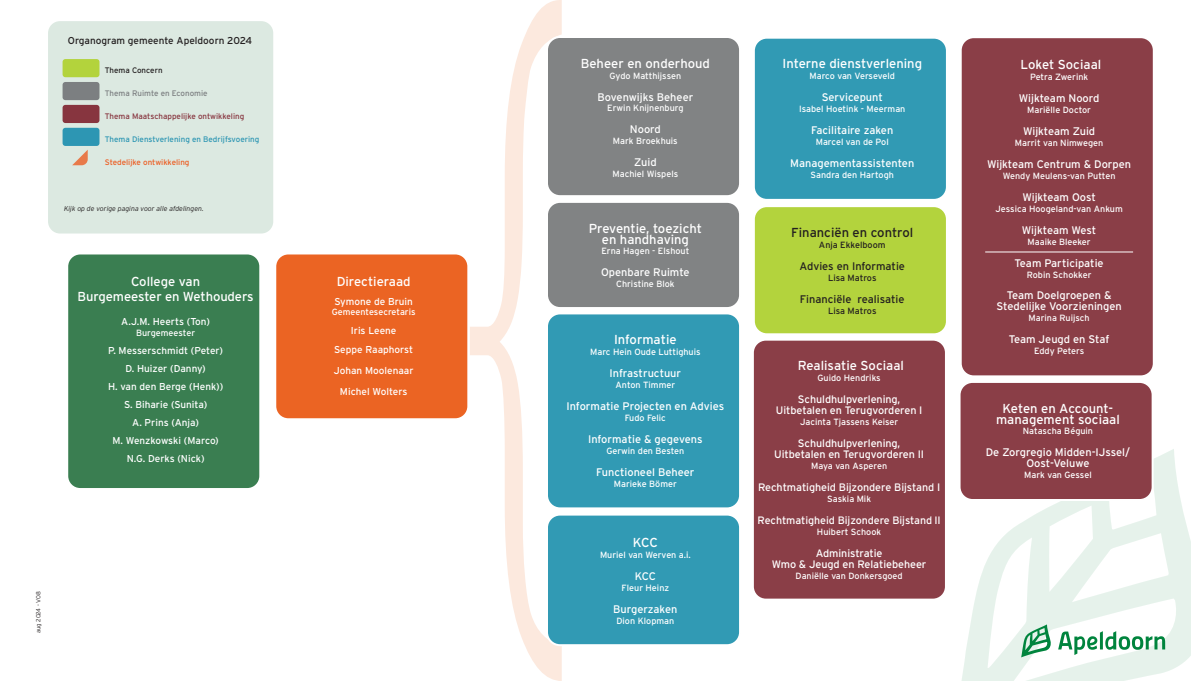
<style>
.page{position:relative;width:1191px;height:681px;background:#fff}
.page>*{position:absolute;margin:0;border:0;box-sizing:border-box;transform-origin:0 0}
.t1{font:13px/11px "Interstate";color:#fff;text-align:center}
.t2{font:13px "Interstate";color:#231f20}
.t3{font:11px/11px "Interstate";color:#fff;text-align:center}
.t4{font:11px "Interstate";color:#231f20}
.t5{font:10.8px/11px "Interstate";letter-spacing:-.005em;color:#fff;text-align:center}
.t6{font:10.7px "Interstate";letter-spacing:-.005em;color:#fff}
.t7{font:10px/18px "Interstate";color:#fff;text-align:center}
.t8{font:10px "Interstate";color:#231f20}
.t9{font:9px "Interstate";color:#fff}
.t10{font:9px "Interstate";color:#231f20}
.t11{font:8px "Interstate";color:#2d96b3}
.t12{font:8px "Interstate";color:#87353f}
.t13{font:8px "Interstate";color:#ec5d22}
.t14{font:8px "Interstate";color:#7c7f81}
.t15{font:8px "Interstate";color:#231f20}
.t16{font:italic 300 7px "Interstate";color:#231f20}
.t17{font:300 6px "Interstate";color:#231f20}
</style>
<div class="page">
<svg style="left:962px;top:449px;width:229px;height:231px;fill:#e6f2eb"></svg>
<svg style="left:470px;top:0;width:92px;height:680px"></svg>
<div style="left:48px;top:21px;width:225px;height:212px;background:#dce9e1;border-radius:12px"></div>
<div style="left:63px;top:105px;width:36px;height:18px;background:#87353f;border-radius:3px"></div>
<div style="left:63px;top:128px;width:36px;height:18px;background:#2d96b3;border-radius:3px"></div>
<div style="left:63px;top:59px;width:36px;height:18px;background:#b3d33c;border-radius:3px"></div>
<div style="left:63px;top:82px;width:36px;height:18px;background:#7c7f81;border-radius:3px"></div>
<svg style="left:72px;top:150px;width:16px;height:15px"></svg>
<svg style="left:1058px;top:631px;width:107px;height:23px"></svg>
<svg style="left:1021px;top:624px;width:30px;height:33px"></svg>
<div style="left:547px;top:313px;width:193px;height:195px;background:#319ab4;border-radius:13px"></div>
<div style="left:546px;top:312px;width:195px;height:197px;border:2px solid #fff;border-radius:13px"></div>
<div style="left:754px;top:38px;width:193px;height:162px;background:#319ab4;border-radius:13px"></div>
<div style="left:753px;top:37px;width:195px;height:164px;border:2px solid #fff;border-radius:13px"></div>
<div style="left:547px;top:514px;width:193px;height:131px;background:#319ab4;border-radius:13px"></div>
<div style="left:546px;top:513px;width:195px;height:133px;border:2px solid #fff;border-radius:13px"></div>
<div style="left:754px;top:206px;width:193px;height:128px;background:#b3d33d;border-radius:13px"></div>
<div style="left:753px;top:205px;width:195px;height:130px;border:2px solid #fff;border-radius:13px"></div>
<div style="left:547px;top:202px;width:193px;height:106px;background:#818384;border-radius:13px"></div>
<div style="left:546px;top:201px;width:195px;height:108px;border:2px solid #fff;border-radius:13px"></div>
<div style="left:959px;top:382px;width:193px;height:118px;background:#8a3e47;border-radius:13px"></div>
<div style="left:958px;top:381px;width:195px;height:120px;border:2px solid #fff;border-radius:13px"></div>
<div style="left:547px;top:37px;width:193px;height:159px;background:#818384;border-radius:13px"></div>
<div style="left:546px;top:36px;width:195px;height:161px;border:2px solid #fff;border-radius:13px"></div>
<div style="left:753px;top:339px;width:193px;height:260px;background:#8a3e47;border-radius:13px"></div>
<div style="left:752px;top:338px;width:195px;height:262px;border:2px solid #fff;border-radius:13px"></div>
<div style="left:67px;top:253px;width:193px;height:236px;background:#3a7e51;border-radius:13px"></div>
<div style="left:66px;top:252px;width:195px;height:238px;border:2px solid #fff;border-radius:13px"></div>
<div style="left:960px;top:37px;width:193px;height:339px;background:#8a3e47;border-radius:13px"></div>
<div style="left:959px;top:36px;width:195px;height:341px;border:2px solid #fff;border-radius:13px"></div>
<div style="left:275px;top:253px;width:193px;height:166px;background:#eb6423;border-radius:13px"></div>
<div style="left:274px;top:252px;width:195px;height:168px;border:2px solid #fff;border-radius:13px"></div>
<hr style="left:985px;top:251px;width:148px;height:1px;background:#fff">
<p class="t8" style="left:68px;top:34px;width:186px">Organogram gemeente Apeldoorn 2024</p>
<p class="t15" style="left:105px;top:65px;width:59px">Thema Concern</p>
<p class="t14" style="left:105px;top:88px;width:104px">Thema Ruimte en Economie</p>
<p class="t12" style="left:105px;top:111px;width:141px">Thema Maatschappelijke ontwikkeling</p>
<p class="t11" style="left:105px;top:134px;width:156px">Thema Dienstverlening en Bedrijfsvoering</p>
<p class="t13" style="left:105px;top:157px;width:86px">Stedelijke ontwikkeling</p>
<p class="t16" style="left:64px;top:204px;width:141px">Kijk op de vorige pagina voor alle afdelingen.</p>
<h1 class="t1" style="left:78px;top:273px;width:178px;line-height:15.6px">College van<br>Burgemeester en Wethouders</h1>
<p class="t7" style="left:121px;top:312px;width:90px">A.J.M. Heerts (Ton)</p>
<p class="t9" style="left:136px;top:327px;width:60px">Burgemeester</p>
<p class="t7" style="left:108px;top:341px;width:117px">P. Messerschmidt (Peter)<br>D. Huizer (Danny)<br>H. van den Berge (Henk))<br>S. Biharie (Sunita)<br>A. Prins (Anja)<br>M. Wenzkowski (Marco)<br>N.G. Derks (Nick)</p>
<p class="t17" style="left:35px;top:633px;width:44px;rotate:-90deg">aug 2024 - V08</p>
<h1 class="t1" style="left:337px;top:275px;width:75px">Directieraad</h1>
<p class="t7" style="left:334px;top:292px;width:80px">Symone de Bruin</p>
<p class="t9" style="left:332px;top:306px;width:85px">Gemeentesecretaris</p>
<p class="t7" style="left:334px;top:320px;width:80px;line-height:19px">Iris Leene<br>Seppe Raaphorst</p>
<p class="t7" style="left:334px;top:359px;width:81px;line-height:21px">Johan Moolenaar<br>Michel Wolters</p>
<h1 class="t1" style="left:581px;top:57px;width:131px">Beheer en onderhoud</h1>
<p class="t9" style="left:609px;top:70px;width:73px">Gydo Matthijssen</p>
<p class="t3" style="left:597px;top:91px;width:97px">Bovenwijks Beheer</p>
<p class="t9" style="left:607px;top:103px;width:78px">Erwin Knijnenburg</p>
<p class="t3" style="left:630px;top:124px;width:32px">Noord</p>
<p class="t9" style="left:613px;top:136px;width:66px">Mark Broekhuis</p>
<p class="t3" style="left:634px;top:157px;width:24px">Zuid</p>
<p class="t9" style="left:612px;top:168px;width:67px">Machiel Wispels</p>
<h1 class="t1" style="left:589px;top:222px;width:115px">Preventie, toezicht en handhaving</h1>
<p class="t9" style="left:601px;top:245px;width:89px">Erna Hagen - Elshout</p>
<p class="t3" style="left:601px;top:267px;width:90px">Openbare Ruimte</p>
<p class="t9" style="left:616px;top:278px;width:60px">Christine Blok</p>
<h1 class="t1" style="left:614px;top:334px;width:64px">Informatie</h1>
<p class="t9" style="left:590px;top:346px;width:112px">Marc Hein Oude Luttighuis</p>
<p class="t3" style="left:609px;top:367px;width:73px">Infrastructuur</p>
<p class="t9" style="left:615px;top:379px;width:61px">Anton Timmer</p>
<p class="t3" style="left:566px;top:400px;width:159px">Informatie Projecten en Advies</p>
<p class="t9" style="left:625px;top:412px;width:43px">Fudo Felic</p>
<p class="t3" style="left:588px;top:433px;width:116px">Informatie &amp; gegevens</p>
<p class="t9" style="left:606px;top:445px;width:79px">Gerwin den Besten</p>
<p class="t3" style="left:596px;top:466px;width:100px">Functioneel Beheer</p>
<p class="t9" style="left:614px;top:478px;width:65px">Marieke Bömer</p>
<h1 class="t1" style="left:633px;top:536px;width:27px">KCC</h1>
<p class="t9" style="left:600px;top:549px;width:92px">Muriel van Werven a.i.</p>
<p class="t3" style="left:635px;top:570px;width:23px">KCC</p>
<p class="t9" style="left:621px;top:582px;width:49px">Fleur Heinz</p>
<p class="t3" style="left:613px;top:603px;width:66px">Burgerzaken</p>
<p class="t9" style="left:616px;top:615px;width:59px">Dion Klopman</p>
<h1 class="t1" style="left:782px;top:58px;width:141px">Interne dienstverlening</h1>
<p class="t9" style="left:809px;top:70px;width:87px">Marco van Verseveld</p>
<p class="t3" style="left:821px;top:92px;width:63px">Servicepunt</p>
<p class="t9" style="left:799px;top:103px;width:108px">Isabel Hoetink - Meerman</p>
<p class="t3" style="left:811px;top:125px;width:84px">Facilitaire zaken</p>
<p class="t9" style="left:815px;top:136px;width:74px">Marcel van de Pol</p>
<p class="t3" style="left:790px;top:158px;width:125px">Managementassistenten</p>
<p class="t9" style="left:810px;top:169px;width:85px">Sandra den Hartogh</p>
<h1 class="t2" style="left:791px;top:224px;width:123px">Financiën en control</h1>
<p class="t10" style="left:819px;top:239px;width:68px">Anja Ekkelboom</p>
<p class="t4" style="left:799px;top:259px;width:107px">Advies en Informatie</p>
<p class="t10" style="left:828px;top:272px;width:50px">Lisa Matros</p>
<p class="t4" style="left:800px;top:292px;width:106px">Financiële realisatie</p>
<p class="t10" style="left:828px;top:305px;width:50px">Lisa Matros</p>
<h1 class="t1" style="left:797px;top:359px;width:108px">Realisatie Sociaal</h1>
<p class="t9" style="left:817px;top:372px;width:65px">Guido Hendriks</p>
<p class="t5" style="left:776px;top:393px;width:148px">Schuldhulpverlening,<br>Uitbetalen en Terugvorderen I</p>
<p class="t9" style="left:800px;top:416px;width:100px">Jacinta Tjassens Keiser</p>
<p class="t5" style="left:774px;top:437px;width:151px">Schuldhulpverlening,<br>Uitbetalen en Terugvorderen II</p>
<p class="t9" style="left:811px;top:460px;width:77px">Maya van Asperen</p>
<p class="t5" style="left:758px;top:481px;width:184px">Rechtmatigheid Bijzondere Bijstand I</p>
<p class="t9" style="left:827px;top:493px;width:45px">Saskia Mik</p>
<p class="t6" style="left:757px;top:513px;width:184px">Rechtmatigheid Bijzondere Bijstand II</p>
<p class="t9" style="left:817px;top:526px;width:66px">Huibert Schook</p>
<p class="t5" style="left:772px;top:547px;width:156px">Administratie<br>Wmo &amp; Jeugd en Relatiebeheer</p>
<p class="t9" style="left:795px;top:570px;width:109px">Daniëlle van Donkersgoed</p>
<h1 class="t1" style="left:1020px;top:59px;width:82px">Loket Sociaal</h1>
<p class="t9" style="left:1030px;top:71px;width:60px">Petra Zwerink</p>
<p class="t3" style="left:1018px;top:92px;width:82px">Wijkteam Noord</p>
<p class="t9" style="left:1027px;top:104px;width:65px">Mariëlle Doctor</p>
<p class="t3" style="left:1023px;top:125px;width:74px">Wijkteam Zuid</p>
<p class="t9" style="left:1015px;top:137px;width:90px">Marrit van Nimwegen</p>
<p class="t3" style="left:987px;top:158px;width:146px">Wijkteam Centrum &amp; Dorpen</p>
<p class="t9" style="left:1002px;top:170px;width:114px">Wendy Meulens-van Putten</p>
<p class="t3" style="left:1022px;top:191px;width:75px">Wijkteam Oost</p>
<p class="t9" style="left:995px;top:203px;width:129px">Jessica Hoogeland-van Ankum</p>
<p class="t3" style="left:1022px;top:224px;width:76px">Wijkteam West</p>
<p class="t9" style="left:1027px;top:236px;width:65px">Maaike Bleeker</p>
<p class="t3" style="left:1014px;top:257px;width:91px">Team Participatie</p>
<p class="t9" style="left:1026px;top:269px;width:66px">Robin Schokker</p>
<p class="t3" style="left:996px;top:290px;width:127px">Team Doelgroepen &amp;<br>Stedelijke Voorzieningen</p>
<p class="t9" style="left:1028px;top:312px;width:63px">Marina Ruijsch</p>
<p class="t3" style="left:1008px;top:333px;width:102px">Team Jeugd en Staf</p>
<p class="t9" style="left:1034px;top:345px;width:52px">Eddy Peters</p>
<h1 class="t1" style="left:996px;top:402px;width:125px">Keten en Account&shy;management sociaal</h1>
<p class="t9" style="left:1022px;top:425px;width:72px">Natascha Béguin</p>
<p class="t3" style="left:985px;top:447px;width:146px">De Zorgregio Midden-IJssel/<br>Oost-Veluwe</p>
<p class="t9" style="left:1024px;top:469px;width:69px">Mark van Gessel</p>
</div>
